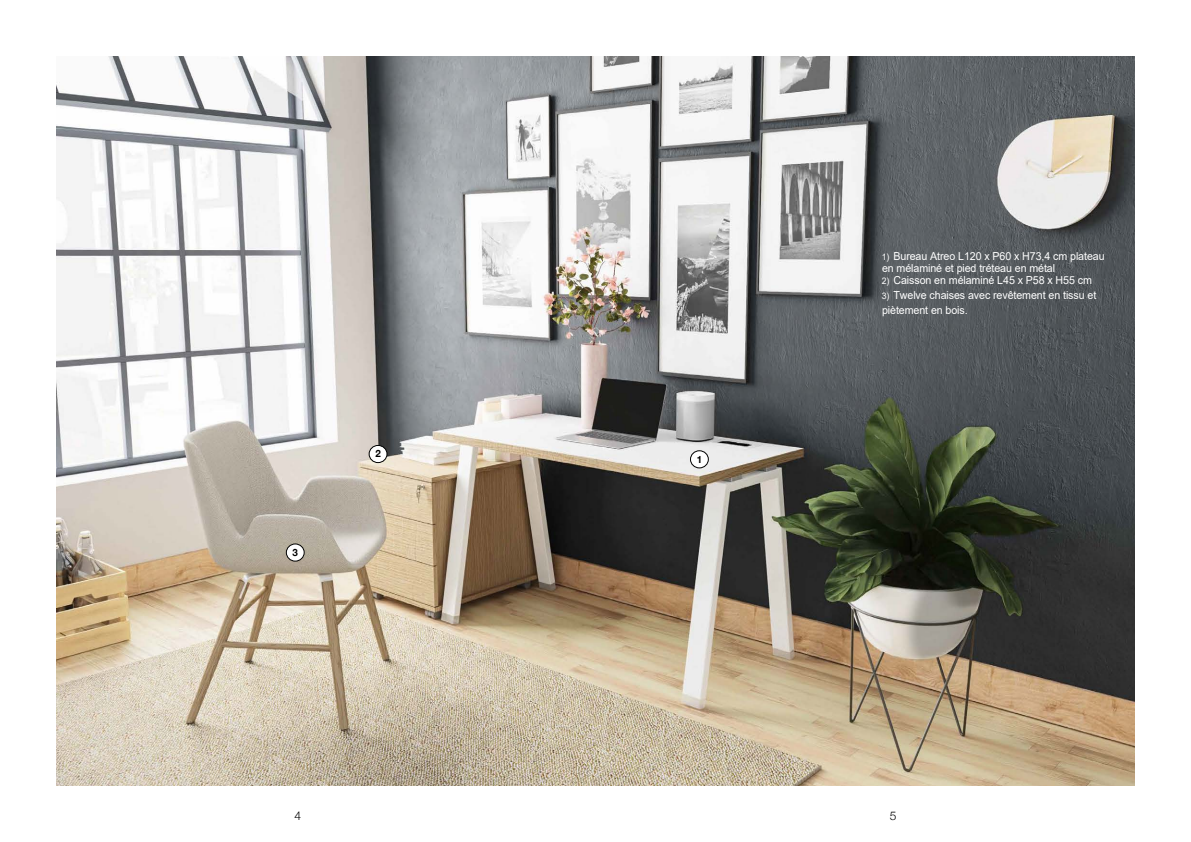
<style>
.page{position:relative;width:1191px;height:842px;background:#fff}
.page>*{position:absolute;margin:0;border:0;box-sizing:border-box;transform-origin:0 0}
.t1{font:300 12px "Helvetica Neue";color:#000}
.t2{font:11px/12.1px "Arial";letter-spacing:-.01em;color:#fff}
.t3{font:700 10px "Helvetica Neue";color:#000}
.s1{font-size:9px}
</style>
<div class="page">
<img style="left:57px;top:57px;width:1077px;height:728px">
<div style="left:690px;top:451px;width:18px;height:17px;background:#fff;border-radius:50%"></div>
<div style="left:690px;top:450px;width:19px;height:18px;border:1px solid #000;border-radius:50%"></div>
<div style="left:369px;top:445px;width:18px;height:18px;background:#fff;border-radius:50%"></div>
<div style="left:369px;top:445px;width:18px;height:18px;border:1px solid #000;border-radius:50%"></div>
<div style="left:286px;top:544px;width:18px;height:17px;background:#fff;border-radius:50%"></div>
<div style="left:286px;top:543px;width:19px;height:19px;border:1px solid #000;border-radius:50%"></div>
<p class="t3" style="left:292px;top:546px;width:7px">3</p>
<p class="t3" style="left:375px;top:447px;width:7px">2</p>
<p class="t3" style="left:696px;top:453px;width:7px">1</p>
<p class="t2" style="left:882px;top:250px;width:224px"><span class="s1">1)</span> Bureau Atreo L120 x P60 x H73,4 cm plateau en mélaminé et pied tréteau en métal</p>
<p class="t2" style="left:882px;top:274px;width:211px"><span class="s1">2)</span> Caisson en mélaminé L45 x P58 x H55 cm</p>
<p class="t2" style="left:882px;top:288px;width:216px;line-height:14.9px"><span class="s1">3)</span> Twelve chaises avec revêtement en tissu et piètement en bois.</p>
<p class="t1" style="left:294px;top:808px;width:8px">4</p>
<p class="t1" style="left:890px;top:808px;width:8px">5</p>
</div>
